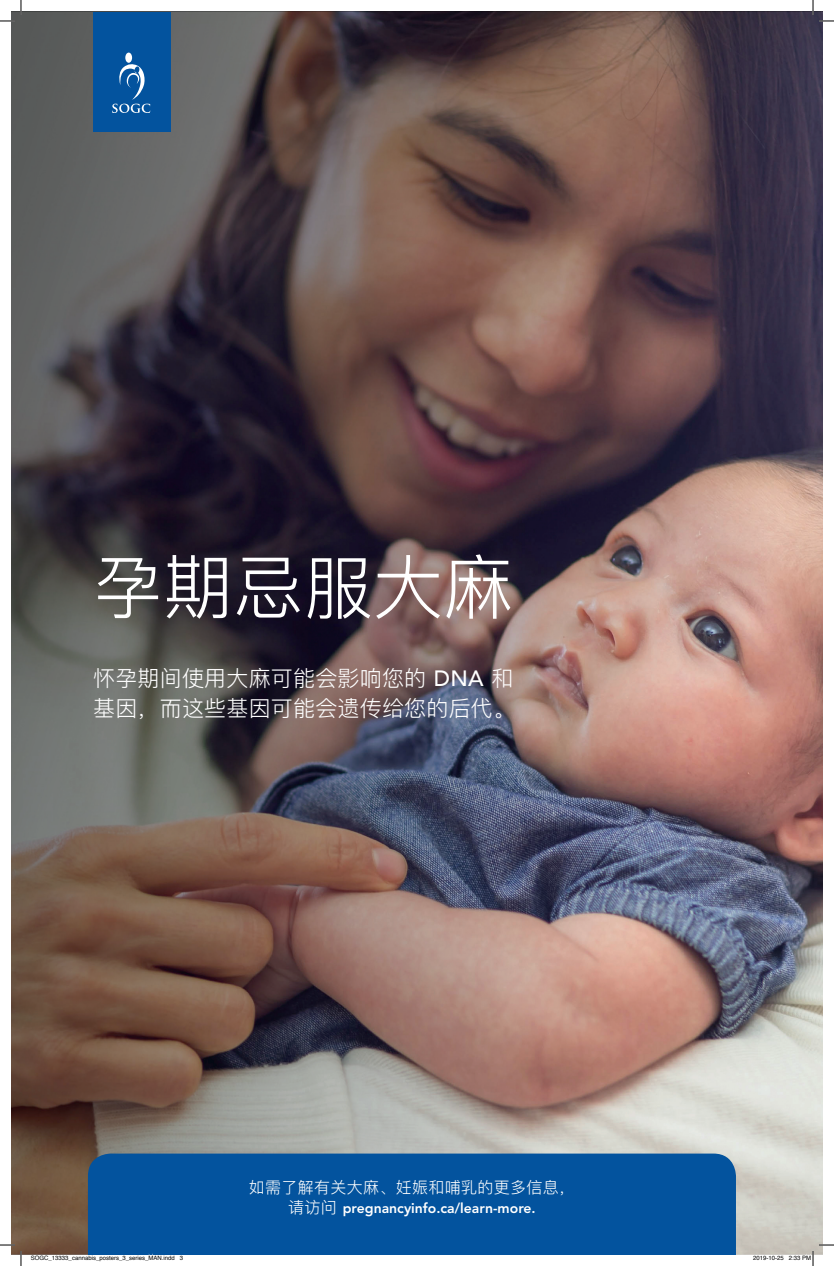
<style>
.page{position:relative;width:834px;height:1266px;background:#fff}
.page>*{position:absolute;margin:0;border:0;box-sizing:border-box;transform-origin:0 0}
.t1{font:300 70px "Ping Fang SC";color:#fff}
.t2{font:300 22px/30px "Ping Fang SC";letter-spacing:.01em;color:#fff}
.t3{font:300 16px "Ping Fang SC";letter-spacing:.02em;color:#fff}
.t4{font:800 14px "Avenir LT Std";color:#fff}
.t5{font:6px "Helvetica";color:#000}
.s1{font-family:"Avenir LT Std";font-weight:500}
.s2{font-family:"Ping Fang SC";font-weight:300;font-size:16px}
</style>
<div class="page">
<img style="left:12px;top:12px;width:810px;height:1242px">
<div style="left:88px;top:1154px;width:648px;height:100px;background:#03539e"></div>
<div style="left:93px;top:12px;width:77px;height:120px;background:#03539e"></div>
<div style="left:125px;top:53px;width:7px;height:10px;background:#fff;border-radius:50%"></div>
<svg style="left:112px;top:64px;width:38px;height:49px"></svg>
<svg style="left:0;top:0;width:22px;height:22px"></svg>
<svg style="left:0;top:1244px;width:22px;height:22px"></svg>
<svg style="left:812px;top:0;width:22px;height:22px"></svg>
<svg style="left:31px;top:1254px;width:152px;height:1px"></svg>
<svg style="left:753px;top:1244px;width:81px;height:22px"></svg>
<h1 class="t1" style="left:93px;top:544px;width:421px">孕期忌服大麻</h1>
<h2 class="t2" style="left:93px;top:662px;width:423px">怀孕期间使用大麻可能会影响您的 <span class="s1">DNA</span> 和基因，而这些基因可能会遗传给您的后代。</h2>
<h3 class="t3" style="left:249px;top:1178px;width:328px">如需了解有关大麻、妊娠和哺乳的更多信息，</h3>
<h3 class="t4" style="left:288px;top:1200px;width:249px"><span class="s2">请访问</span> pregnancyinfo.ca/learn-more.</h3>
<p class="t5" style="left:31px;top:1253px;width:154px">SOGC_13333_cannabis_posters_3_series_MAN.indd 3</p>
<p class="t5" style="left:753px;top:1253px;width:60px">2019-10-25 2:33 PM</p>
</div>
